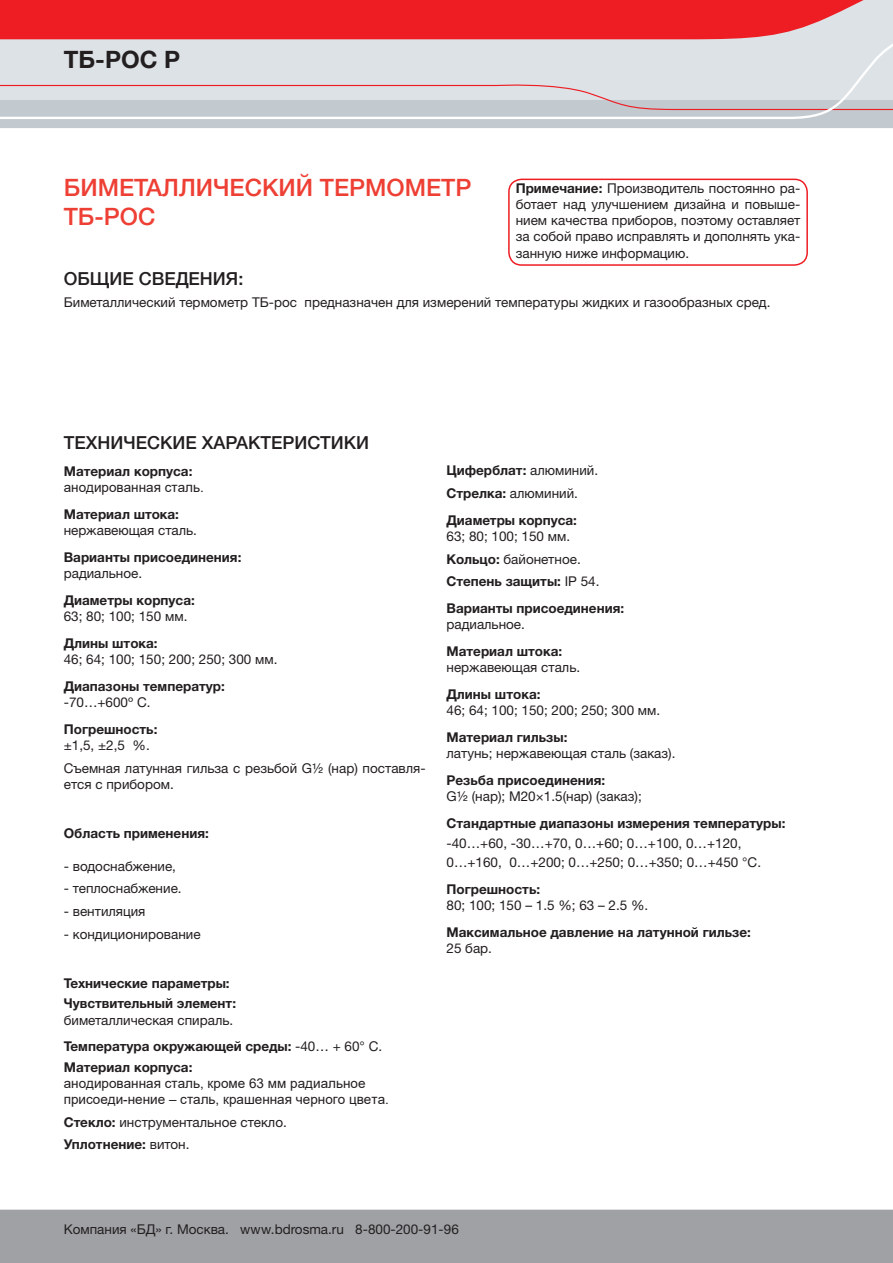
<style>
.page{position:relative;width:893px;height:1263px;background:#fff}
.page>*{position:absolute;margin:0;border:0;box-sizing:border-box;transform-origin:0 0}
.t1{font:500 24px/28.8px "Helvetica Neue LTW1 G";color:#ee3f34}
.t2{font:700 24px "Helvetica Neue LTW1 G";color:#231f20}
.t3{font:500 18px "Helvetica Neue LTW1 G";color:#231f20}
.t4{font:13.5px/22.5px "Helvetica Neue LTW1 G";color:#231f20}
.t5{font:700 13.5px/20.4px "Helvetica Neue LTW1 G";color:#231f20}
.t6{font:13.5px/16.4px "Arial";color:#231f20}
.s1{font-weight:700}
.s2{font-weight:400}
</style>
<div class="page">
<div style="left:0;top:0;width:893px;height:23px;background:#ee1d23"></div>
<div style="left:0;top:120px;width:893px;height:8px;background:#c2cad0"></div>
<svg style="left:0;top:23px;width:893px;height:97px"></svg>
<div style="left:0;top:1209px;width:893px;height:54px;background:#a0a1a5"></div>
<div style="left:508px;top:179px;width:300px;height:87px;border:2px solid #ee1d23;border-radius:13px"></div>
<h1 class="t2" style="left:64px;top:45px;width:118px">ТБ-РОС Р</h1>
<h1 class="t1" style="left:64px;top:173px;width:409px">БИМЕТАЛЛИЧЕСКИЙ ТЕРМОМЕТР<br>ТБ-РОС</h1>
<p class="t4" style="left:516px;top:180px;width:286px;line-height:16.2px;text-align:justify"><span class="s1">Примечание:</span> Производитель постоянно ра&shy;ботает над улучшением дизайна и повыше&shy;нием качества приборов, поэтому оставляет за собой право исправлять и дополнять ука&shy;занную ниже информацию.</p>
<h2 class="t3" style="left:64px;top:267px;width:181px">ОБЩИЕ СВЕДЕНИЯ:</h2>
<p class="t4" style="left:64px;top:291px;width:708px">Биметаллический термометр ТБ-рос предназначен для измерений температуры жидких и газообразных сред.</p>
<h2 class="t3" style="left:64px;top:432px;width:307px">ТЕХНИЧЕСКИЕ ХАРАКТЕРИСТИКИ</h2>
<p class="t5" style="left:64px;top:461px;width:130px">Материал корпуса:</p>
<p class="t6" style="left:64px;top:479px;width:142px">анодированная сталь.</p>
<p class="t5" style="left:64px;top:504px;width:117px">Материал штока:</p>
<p class="t4" style="left:64px;top:519px;width:135px">нержавеющая сталь.</p>
<p class="t5" style="left:64px;top:547px;width:179px">Варианты присоединения:</p>
<p class="t4" style="left:64px;top:562px;width:80px">радиальное.</p>
<p class="t5" style="left:64px;top:590px;width:133px">Диаметры корпуса:</p>
<p class="t4" style="left:64px;top:605px;width:125px">63; 80; 100; 150 мм.</p>
<p class="t5" style="left:64px;top:633px;width:95px">Длины штока:</p>
<p class="t4" style="left:64px;top:648px;width:215px">46; 64; 100; 150; 200; 250; 300 мм.</p>
<p class="t5" style="left:64px;top:676px;width:163px">Диапазоны температур:</p>
<p class="t4" style="left:64px;top:691px;width:88px">-70…+600º C.</p>
<p class="t5" style="left:64px;top:719px;width:95px">Погрешность:</p>
<p class="t4" style="left:64px;top:734px;width:363px">±1,5, ±2,5 %.<br>Съемная латунная гильза с резьбой G½ (нар) поставля-</p>
<p class="t4" style="left:64px;top:773px;width:112px">ется с прибором.</p>
<p class="t5" style="left:64px;top:823px;width:147px">Область применения:</p>
<p class="t4" style="left:64px;top:855px;width:114px">- водоснабжение,</p>
<p class="t4" style="left:64px;top:877px;width:119px">- теплоснабжение.</p>
<p class="t4" style="left:64px;top:900px;width:83px">- вентиляция</p>
<p class="t4" style="left:64px;top:922px;width:138px">- кондиционирование</p>
<p class="t5" style="left:64px;top:973px;width:174px">Технические параметры:<br>Чувствительный элемент:</p>
<p class="t4" style="left:64px;top:1006px;width:320px;line-height:26.8px">биметаллическая спираль.<br><span class="s1">Температура окружающей среды:</span> -40… + 60° C.</p>
<p class="t5" style="left:64px;top:1057px;width:130px">Материал корпуса:</p>
<p class="t6" style="left:64px;top:1075px;width:327px">анодированная сталь, кроме 63 мм радиальное присоеди-нение – сталь, крашенная черного цвета.</p>
<p class="t4" style="left:64px;top:1111px;width:225px"><span class="s1">Стекло:</span> инструментальное стекло.<br><span class="s1">Уплотнение:</span> витон.</p>
<p class="t5" style="left:446px;top:459px;width:153px;line-height:22.5px">Циферблат: <span class="s2">алюминий.<br></span>Стрелка: <span class="s2">алюминий.</span></p>
<p class="t5" style="left:446px;top:510px;width:132px">Диаметры корпуса:</p>
<p class="t4" style="left:446px;top:525px;width:155px">63; 80; 100; 150 мм.<br><span class="s1">Кольцо:</span> байонетное.<br><span class="s1">Степень защиты:</span> IP 54.</p>
<p class="t5" style="left:446px;top:598px;width:179px">Варианты присоединения:</p>
<p class="t4" style="left:446px;top:613px;width:80px">радиальное.</p>
<p class="t5" style="left:446px;top:641px;width:117px">Материал штока:</p>
<p class="t4" style="left:446px;top:656px;width:135px">нержавеющая сталь.</p>
<p class="t5" style="left:446px;top:684px;width:95px">Длины штока:</p>
<p class="t4" style="left:446px;top:699px;width:215px">46; 64; 100; 150; 200; 250; 300 мм.</p>
<p class="t5" style="left:446px;top:727px;width:123px">Материал гильзы:</p>
<p class="t4" style="left:446px;top:742px;width:231px">латунь; нержавеющая сталь (заказ).</p>
<p class="t5" style="left:446px;top:770px;width:160px">Резьба присоединения:</p>
<p class="t4" style="left:446px;top:785px;width:197px">G½ (нар); M20×1.5(нар) (заказ);</p>
<p class="t5" style="left:446px;top:813px;width:341px">Стандартные диапазоны измерения температуры:</p>
<p class="t4" style="left:446px;top:833px;width:316px;line-height:19.4px">-40…+60, -30…+70, 0…+60; 0…+100, 0…+120,<br>0…+160, 0…+200; 0…+250; 0…+350; 0…+450 °C.</p>
<p class="t5" style="left:446px;top:879px;width:95px">Погрешность:</p>
<p class="t4" style="left:446px;top:894px;width:203px">80; 100; 150 – 1.5 %; 63 – 2.5 %.</p>
<p class="t5" style="left:446px;top:922px;width:306px">Максимальное давление на латунной гильзе:</p>
<p class="t4" style="left:446px;top:937px;width:47px">25 бар.</p>
<p class="t4" style="left:64px;top:1218px;width:397px">Компания «БД» г. Москва. www.bdrosma.ru 8-800-200-91-96</p>
</div>
